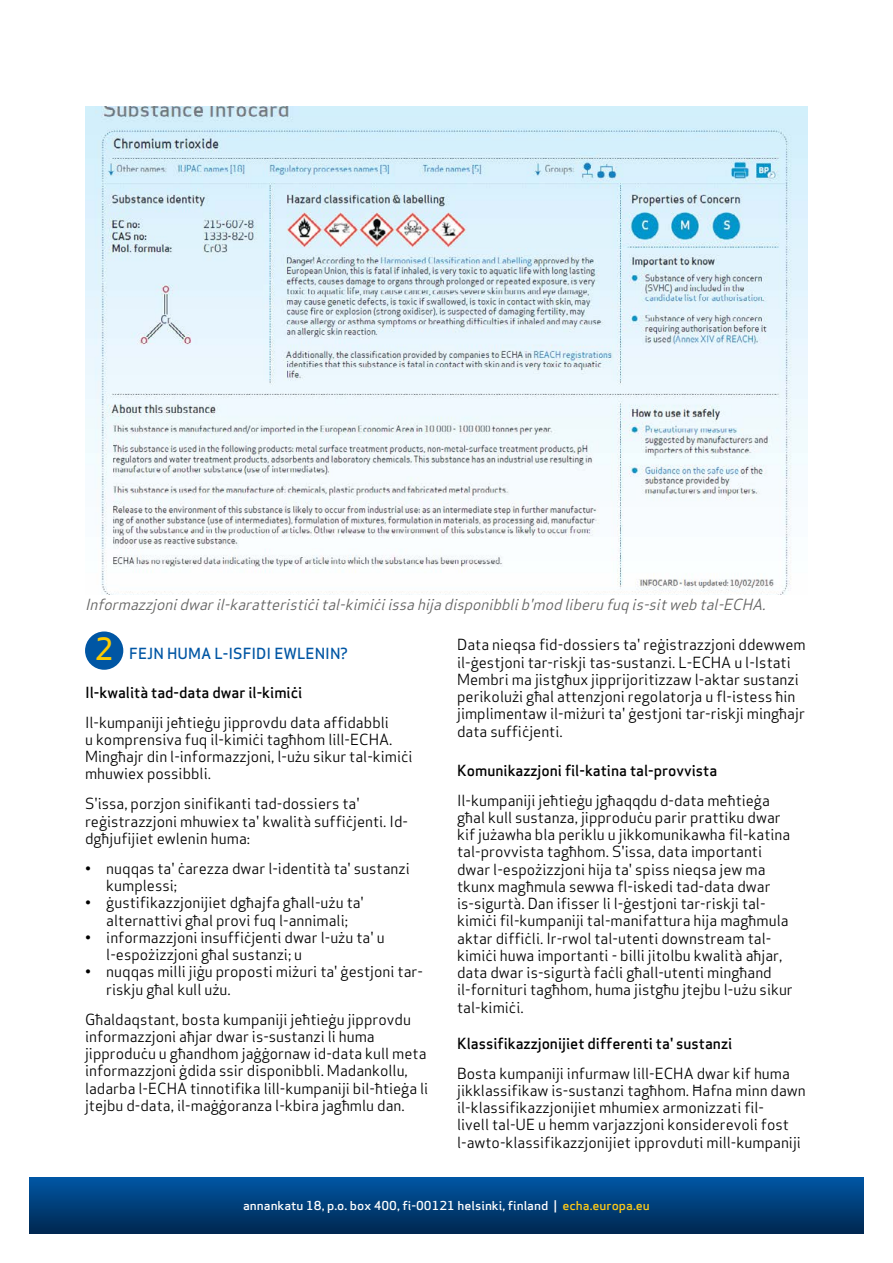
<style>
.page{position:relative;width:893px;height:1263px;background:#fff}
.page>*{position:absolute;margin:0;border:0;box-sizing:border-box;transform-origin:0 0}
.t1{font:500 30px "Apex Sans";color:#fc0}
.t2{font:15px/17.2px "Apex Sans";color:#000}
.t3{font:500 15px "Apex Sans";color:#000}
.t4{font:italic 15px "Apex Sans";color:#616160}
.t5{font:500 15px "Apex Sans";color:#0056a4}
.t6{font:500 12px "Apex Sans";color:#fff;scale:1.08 1}
.s1{color:#feca17}
</style>
<div class="page">
<svg style="left:30px;top:1178px;width:833px;height:55px;background:#003e79"></svg>
<img style="left:85px;top:106px;width:723px;height:488px">
<div style="left:85px;top:631px;width:38px;height:39px;background:#0056a4;border-radius:50%"></div>
<p class="t4" style="left:85px;top:592px;width:687px">Informazzjonidwaril-karatteristiċital-kimiċiissahijadisponibblib'modliberufuqis-sitwebtal-ECHA.</p>
<h1 class="t1" style="left:95px;top:622px;width:19px">2</h1>
<p class="t5" style="left:129px;top:640px;width:220px">FEJN HUMA L-ISFIDI EWLENIN?</p>
<p class="t3" style="left:85px;top:679px;width:219px">Il-kwalità tad-data dwar il-kimiċi</p>
<p class="t2" style="left:85px;top:712px;width:329px">Il-kumpaniji jeħtieġu jipprovdu data affidabbli<br>u komprensiva fuq il-kimiċi tagħhom lill-ECHA.<br>Mingħajr din l-informazzjoni, l-użu sikur tal-kimiċi mhuwiex possibbli.</p>
<p class="t2" style="left:85px;top:794px;width:324px">S'issa, porzjon sinifikanti tad-dossiers ta' reġistrazzjoni mhuwiex ta' kwalità suffiċjenti. Id&shy;dgħjufijiet ewlenin huma:</p>
<p class="t2" style="left:106px;top:858px;width:305px;text-indent:-21px">• nuqqas ta' ċarezza dwar l-identità ta' sustanzi kumplessi;</p>
<p class="t2" style="left:85px;top:893px;width:280px;text-align:center">• ġustifikazzjonijiet dgħajfa għall-użu ta' alternattivi għal provi fuq l-annimali;</p>
<p class="t2" style="left:106px;top:927px;width:280px;text-indent:-21px">• informazzjoni insuffiċjenti dwar l-użu ta' u l-espożizzjoni għal sustanzi; u</p>
<p class="t2" style="left:106px;top:962px;width:318px;text-indent:-21px">• nuqqas milli jiġu proposti miżuri ta' ġestjoni tar&shy;riskju għal kull użu.</p>
<p class="t2" style="left:85px;top:1009px;width:345px">Għaldaqstant, bosta kumpaniji jeħtieġu jipprovdu informazzjoni aħjar dwar is-sustanzi li huma jipproduċu u għandhom jaġġornaw id-data kull meta informazzjoni ġdida ssir disponibbli. Madankollu, ladarba l-ECHA tinnotifika lill-kumpaniji bil-ħtieġa li jtejbu d-data, il-maġġoranza l-kbira jagħmlu dan.</p>
<p class="t2" style="left:457px;top:635px;width:350px">Data nieqsa fid-dossiers ta' reġistrazzjoni ddewwem il-ġestjoni tar-riskji tas-sustanzi. L-ECHA u l-Istati Membri ma jistgħux jipprijoritizzaw l-aktar sustanzi perikolużi għal attenzjoni regolatorja u fl-istess ħin jimplimentaw il-miżuri ta' ġestjoni tar-riskji mingħajr data suffiċjenti.</p>
<p class="t3" style="left:457px;top:757px;width:262px">Komunikazzjoni fil-katina tal-provvista</p>
<p class="t2" style="left:457px;top:790px;width:337px">Il-kumpaniji jeħtieġu jgħaqqdu d-data meħtieġa għal kull sustanza, jipproduċu parir prattiku dwar kif jużawha bla periklu u jikkomunikawha fil-katina tal-provvista tagħhom. S'issa, data importanti dwar l-espożizzjoni hija ta' spiss nieqsa jew ma tkunx magħmula sewwa fl-iskedi tad-data dwar is-sigurtà. Dan ifisser li l-ġestjoni tar-riskji tal&shy;kimiċi fil-kumpaniji tal-manifattura hija magħmula aktar diffiċli. Ir-rwol tal-utenti downstream tal&shy;kimiċi huwa importanti - billi jitolbu kwalità aħjar, data dwar is-sigurtà faċli għall-utenti mingħand il-fornituri tagħhom, huma jistgħu jtejbu l-użu sikur tal-kimiċi.</p>
<p class="t3" style="left:457px;top:1030px;width:277px">Klassifikazzjonijiet differenti ta' sustanzi</p>
<p class="t2" style="left:457px;top:1063px;width:350px">Bosta kumpaniji infurmaw lill-ECHA dwar kif huma jikklassifikaw is-sustanzi tagħhom. Ħafna minn dawn il-klassifikazzjonijiet mhumiex armonizzati fil-<br>livell tal-UE u hemm varjazzjoni konsiderevoli fost l-awto-klassifikazzjonijiet ipprovduti mill-kumpaniji</p>
<p class="t6" style="left:243px;top:1195px;width:378px">annankatu 18, p.o. box 400, fi-00121 helsinki, finland | <span class="s1">echa.europa.eu</span></p>
</div>
